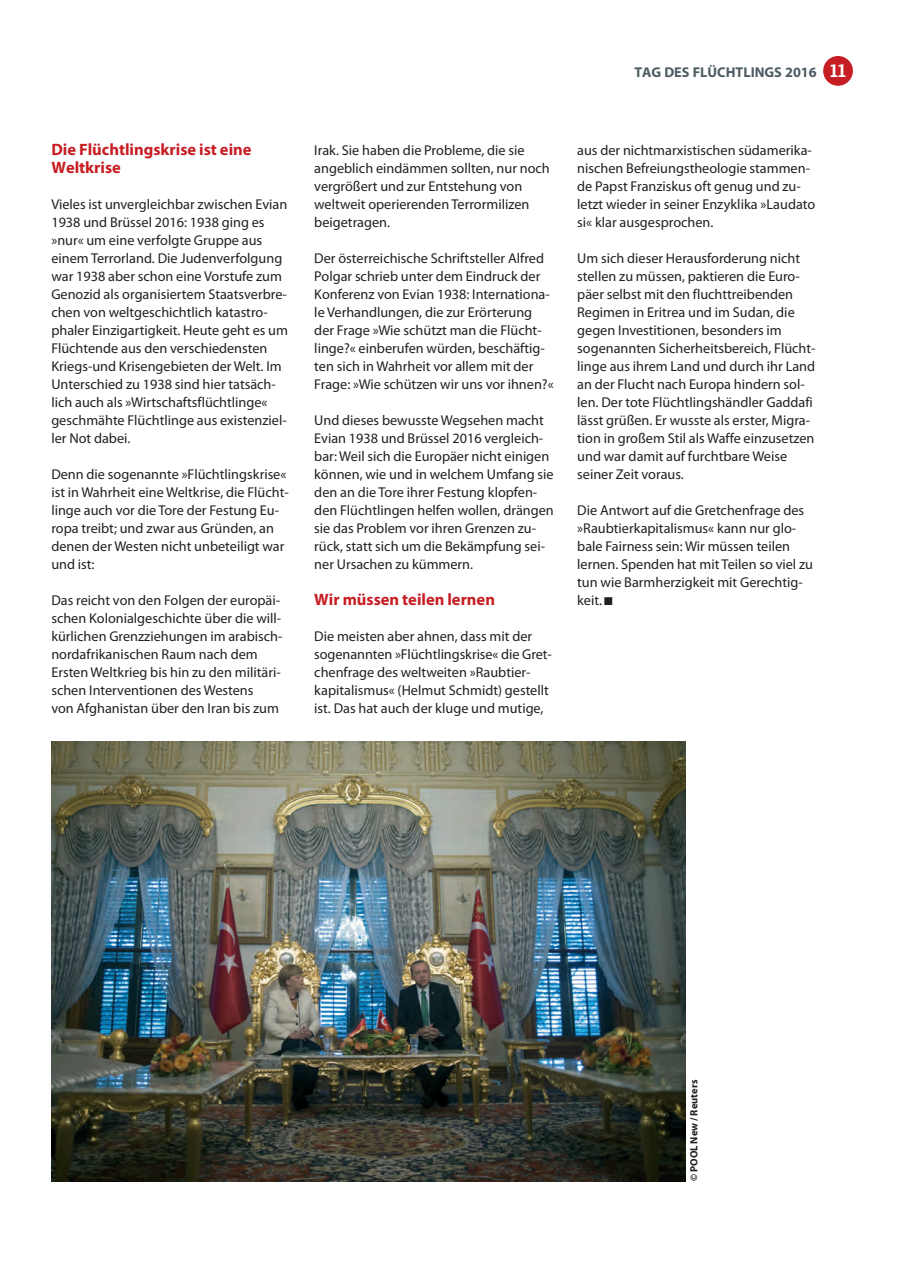
<style>
.page{position:relative;width:911px;height:1278px;background:#fff}
.page>*{position:absolute;margin:0;border:0;box-sizing:border-box;transform-origin:0 0}
.t1{font:700 16.5px/18px "Myriad Pro";color:#c71e24}
.t2{font:14.25px/18px "Myriad Pro";color:#231f20}
.t3{font:700 14.25px "Myriad Pro";color:#4d5c62}
.t4{font:700 10.5px "Myriad Pro";color:#231f20}
.s1{font-family:"Roboto Slab";font-size:18px;color:#fff}
</style>
<div class="page">
<div style="left:823px;top:56px;width:30px;height:30px;background:#c71e24;border-radius:50%"></div>
<img style="left:51px;top:741px;width:634px;height:440px">
<p class="t3" style="left:634px;top:67px;width:213px">TAG DES FLÜCHTLINGS 2016 <span class="s1">11</span></p>
<p class="t1" style="left:51px;top:142px;width:202px">Die Flüchtlingskrise ist eine<br>Weltkrise</p>
<p class="t2" style="left:51px;top:196px;width:238px">Vieles ist unvergleichbar zwischen Evian 1938 und Brüssel 2016: 1938 ging es »nur« um eine verfolgte Gruppe aus einem Terrorland. Die Judenverfolgung war 1938 aber schon eine Vorstufe zum Genozid als organisiertem Staatsver bre - chen von weltgeschichtlich katastro - phaler Einzigartigkeit. Heute geht es um Flüchtende aus den verschiedensten Kriegs-und Krisengebieten der Welt. Im Unterschied zu 1938 sind hier tatsäch&shy;lich auch als »Wirtschaftsflüchtlinge« geschmähte Flüchtlinge aus existenziel&shy;ler Not dabei.</p>
<p class="t2" style="left:51px;top:466px;width:239px">Denn die sogenannte »Flüchtlingskrise« ist in Wahrheit eine Weltkrise, die Flücht&shy;linge auch vor die Tore der Festung Eu - ro pa treibt; und zwar aus Gründen, an denen der Westen nicht unbeteiligt war und ist:</p>
<p class="t2" style="left:51px;top:592px;width:233px">Das reicht von den Folgen der europäi&shy;schen Kolonialgeschichte über die will - kürlichen Grenzziehungen im arabisch&shy;nordafrikanischen Raum nach dem Ersten Weltkrieg bis hin zu den militäri - schen Interventionen des Westens<br>von Afghanistan über den Iran bis zum</p>
<p class="t2" style="left:314px;top:142px;width:237px">Irak. Sie haben die Probleme, die sie angeb lich eindämmen sollten, nur noch vergrößert und zur Entstehung von weltweit operierenden Terrormilizen beigetragen.</p>
<p class="t2" style="left:314px;top:250px;width:241px">Der österreichische Schriftsteller Alfred Polgar schrieb unter dem Eindruck der Konferenz von Evian 1938: Internationa&shy;le Verhandlungen, die zur Erörterung der Frage »Wie schützt man die Flücht&shy;linge?« einberufen würden, beschäftig&shy;ten sich in Wahrheit vor allem mit der Frage: »Wie schützen wir uns vor ihnen?«</p>
<p class="t2" style="left:314px;top:412px;width:241px">Und dieses bewusste Wegsehen macht Evian 1938 und Brüssel 2016 vergleich&shy;bar: Weil sich die Europäer nicht einigen können, wie und in welchem Umfang sie den an die Tore ihrer Festung klopfen&shy;den Flüchtlingen helfen wollen, drängen sie das Problem vor ihren Grenzen zu&shy;rück, statt sich um die Bekämpfung sei&shy;ner Ursachen zu kümmern.</p>
<p class="t1" style="left:314px;top:592px;width:182px">Wir müssen teilen lernen</p>
<p class="t2" style="left:314px;top:628px;width:239px">Die meisten aber ahnen, dass mit der sogenannten »Flüchtlingskrise« die Gret&shy;chenfrage des weltweiten »Raubtier - kapitalismus« (Helmut Schmidt) gestellt ist. Das hat auch der kluge und mutige,</p>
<p class="t2" style="left:577px;top:142px;width:240px">aus der nichtmarxistischen südamerika&shy;nischen Befreiungstheologie stammen&shy;de Papst Franziskus oft genug und zu&shy;letzt wieder in seiner Enzyklika »Laudato si« klar ausgesprochen.</p>
<p class="t2" style="left:577px;top:250px;width:240px">Um sich dieser Herausforderung nicht stellen zu müssen, paktieren die Euro - päer selbst mit den fluchttreibenden Regimen in Eritrea und im Sudan, die gegen Investitionen, besonders im sogenannten Sicherheitsbereich, Flücht&shy;linge aus ihrem Land und durch ihr Land an der Flucht nach Europa hindern sol&shy;len. Der tote Flüchtlingshändler Gaddafi lässt grüßen. Er wusste als erster, Migra - tion in großem Stil als Waffe einzusetzen und war damit auf furchtbare Weise seiner Zeit voraus.</p>
<p class="t2" style="left:577px;top:502px;width:237px">Die Antwort auf die Gretchenfrage des »Raubtierkapitalismus« kann nur glo - bale Fairness sein: Wir müssen teilen lernen. Spenden hat mit Teilen so viel zu tun wie Barmherzigkeit mit Gerechtig&shy;keit. ■</p>
<p class="t4" style="left:690px;top:1181px;width:103px;rotate:-90deg">© POOL New / Reuters</p>
</div>
